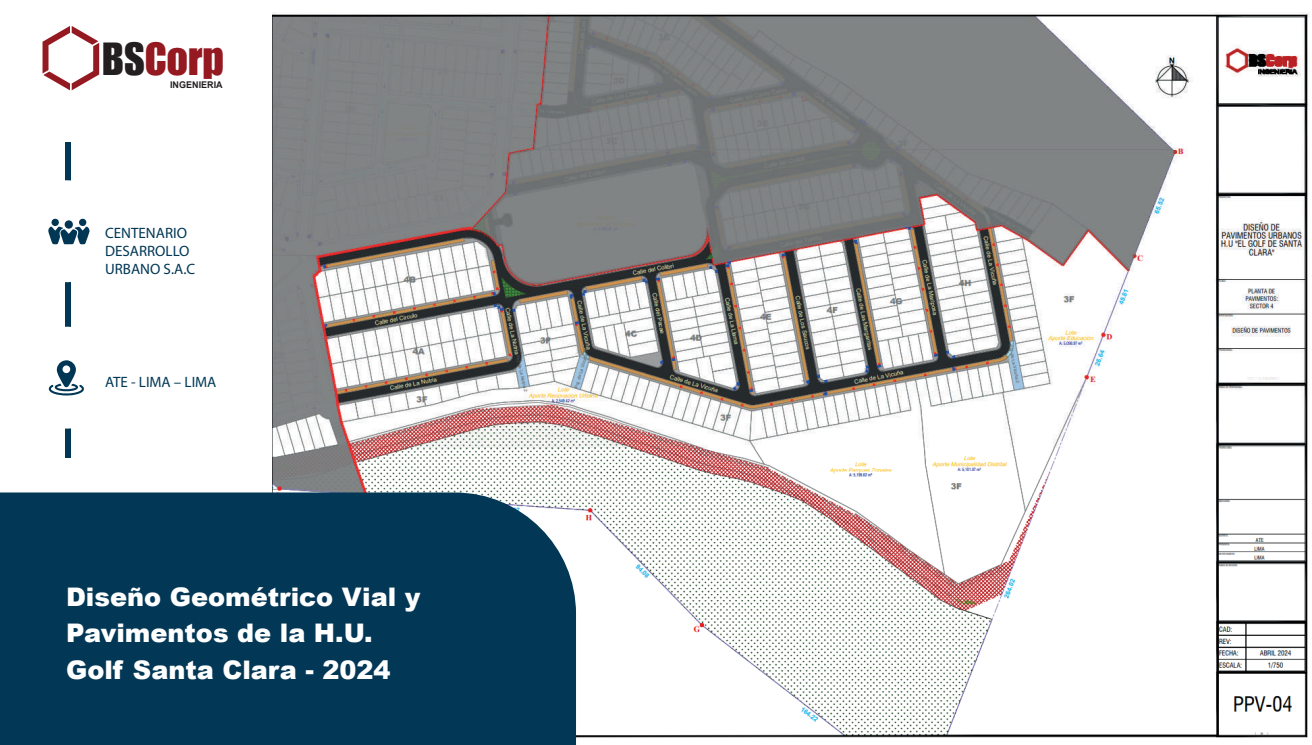
<style>
.page{position:relative;width:1312px;height:745px;background:#fff}
.page>*{position:absolute;margin:0;border:0;box-sizing:border-box;transform-origin:0 0}
.t1{font:45.38px "Impact LT Std";letter-spacing:.01em;color:#941921}
.t2{font:900 25.62px/36.8px "Arial";color:#fff}
.t3{font:15px/18px "Myriad Pro";color:#013755}
.t4{font:700 9.25px "Arial";letter-spacing:.005em;color:#231f20}
.s1{color:#231f20}
</style>
<div class="page">
<img style="left:272px;top:13px;width:1037px;height:725px">
<div style="left:1235px;top:353px;width:51px;height:24px;background:#fff"></div>
<div style="left:1253px;top:625px;width:41px;height:7px;background:#fff"></div>
<div style="left:1256px;top:636px;width:38px;height:8px;background:#fff"></div>
<div style="left:1223px;top:456px;width:70px;height:38px;background:#fff"></div>
<div style="left:1223px;top:510px;width:76px;height:16px;background:#fff"></div>
<div style="left:874px;top:442px;width:8px;height:8px;background:#fff;border-radius:50%"></div>
<svg style="left:887px;top:444px;width:4px;height:4px"></svg>
<div style="left:65px;top:142px;width:5px;height:315px;background:#013755"></div>
<div style="left:15px;top:180px;width:102px;height:102px;background:#fff;border-radius:50%"></div>
<div style="left:15px;top:326px;width:102px;height:102px;background:#fff;border-radius:50%"></div>
<svg style="left:48px;top:360px;width:36px;height:35px"></svg>
<svg style="left:48px;top:226px;width:42px;height:18px"></svg>
<div style="left:65px;top:220px;width:8px;height:8px;background:#013755;border-radius:50%"></div>
<svg style="left:51px;top:218px;width:8px;height:8px"></svg>
<div style="left:79px;top:218px;width:7px;height:8px;background:#013755;border-radius:50%"></div>
<svg style="left:42px;top:26px;width:57px;height:64px"></svg>
<div style="left:0;top:492px;width:576px;height:252px;background:#023755"></div>
<h1 class="t1" style="left:102px;top:32px;width:123px"><span class="s1">BS</span>Corp</h1>
<p class="t4" style="left:170px;top:78px;width:54px">INGENIERIA</p>
<p class="t3" style="left:105px;top:223px;width:91px">CENTENARIO<br>DESARROLLO<br>URBANO S.A.C</p>
<p class="t3" style="left:105px;top:372px;width:113px">ATE - LIMA – LIMA</p>
<p class="t2" style="left:66px;top:576px;width:356px">Diseño Geométrico Vial y<br>Pavimentos de la H.U.<br>Golf Santa Clara - 2024</p>
</div>
